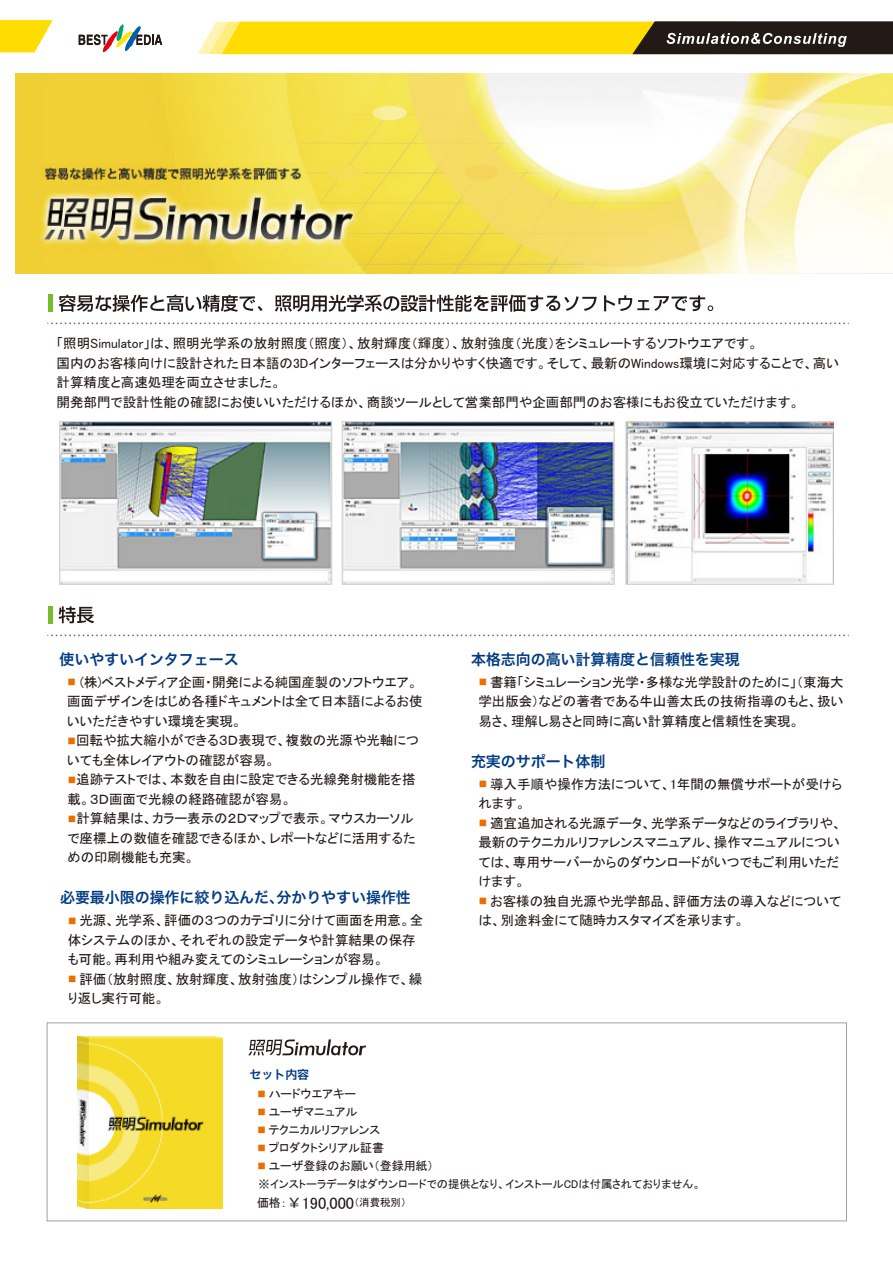
<style>
.page{position:relative;width:893px;height:1263px;background:#fff}
.page>*{position:absolute;margin:0;border:0;box-sizing:border-box;transform-origin:0 0}
.t1{font:16.5px "MS P Gothic";letter-spacing:-.005em;color:#231916}
.t2{font:15px "Hira Kaku Pro W6";letter-spacing:-.005em;color:#003a82}
.t3{font:13.5px/19.5px "MS P Gothic";letter-spacing:-.005em;color:#231916}
.t4{font:12px "MS P Gothic";letter-spacing:-.005em;color:#231916}
.t5{font:12px "Hira Kaku Pro W6";letter-spacing:-.005em;color:#003a82}
.t6{font:11.25px "MS P Gothic";color:#231916}
.s1{font-size:9px;color:#ed6d00}
.s2{font-size:12px}
.s3{font-size:15px}
.s4{font-size:10.5px}
</style>
<div class="page">
<div style="left:48px;top:295px;width:5px;height:17px;background:#77bc2a"></div>
<svg style="left:59px;top:295px;width:204px;height:17px"></svg>
<svg style="left:275px;top:295px;width:322px;height:17px"></svg>
<svg style="left:604px;top:295px;width:109px;height:16px"></svg>
<div style="left:48px;top:606px;width:5px;height:17px;background:#77bc2a"></div>
<svg style="left:59px;top:606px;width:35px;height:17px"></svg>
<img style="left:60px;top:421px;width:774px;height:164px">
<img style="left:15px;top:74px;width:878px;height:200px">
<svg style="left:248px;top:1039px;width:118px;height:16px"></svg>
<div style="left:47px;top:1022px;width:800px;height:199px;border:1px solid #a0a0a1"></div>
<img style="left:78px;top:1036px;width:145px;height:172px">
<svg style="left:48px;top:323px;width:801px;height:1px"></svg>
<svg style="left:48px;top:635px;width:801px;height:1px"></svg>
<svg style="left:0;top:20px;width:53px;height:33px"></svg>
<svg style="left:79px;top:24px;width:83px;height:29px"></svg>
<svg style="left:198px;top:21px;width:695px;height:34px;background:#bba422"></svg>
<p class="t3" style="left:57px;top:334px;width:784px">「照明Simulator」は、照明光学系の放射照度（照度）、放射輝度（輝度）、放射強度（光度）をシミュレートするソフトウエアです。<br>国内のお客様向けに設計された日本語の3Dインターフェースは分かりやすく快適です。そして、最新のWindows環境に対応することで、高い計算精度と高速処理を両立させました。<br>開発部門で設計性能の確認にお使いいただけるほか、商談ツールとして営業部門や企画部門のお客様にもお役立ていただけます。</p>
<p class="t2" style="left:60px;top:645px;width:181px">使いやすいインタフェース</p>
<p class="t3" style="left:67px;top:672px;width:357px"><span class="s1">■</span> (株)ベストメディア企画・開発による純国産製のソフトウエア。画面デザインをはじめ各種ドキュメントは全て日本語によるお使いいただきやすい環境を実現。</p>
<p class="t3" style="left:67px;top:731px;width:353px"><span class="s1">■</span>回転や拡大縮小ができる３Ｄ表現で、複数の光源や光軸についても全体レイアウトの確認が容易。</p>
<p class="t3" style="left:67px;top:770px;width:350px"><span class="s1">■</span>追跡テストでは、本数を自由に設定できる光線発射機能を搭載。３Ｄ画面で光線の経路確認が容易。</p>
<p class="t3" style="left:67px;top:809px;width:350px"><span class="s1">■</span>計算結果は、カラー表示の２Ｄマップで表示。マウスカーソルで座標上の数値を確認できるほか、レポートなどに活用するための印刷機能も充実。</p>
<p class="t2" style="left:60px;top:884px;width:352px">必要最小限の操作に絞り込んだ、分かりやすい操作性</p>
<p class="t3" style="left:68px;top:911px;width:357px"><span class="s1">■</span> 光源、光学系、評価の３つのカテゴリに分けて画面を用意。全体システムのほか、それぞれの設定データや計算結果の保存も可能。再利用や組み変えてのシミュレーションが容易。</p>
<p class="t3" style="left:68px;top:969px;width:356px"><span class="s1">■</span> 評価（放射照度、放射輝度、放射強度）はシンプル操作で、繰り返し実行可能。</p>
<p class="t2" style="left:471px;top:645px;width:270px">本格志向の高い計算精度と信頼性を実現</p>
<p class="t3" style="left:478px;top:672px;width:367px;text-align:justify"><span class="s1">■</span> 書籍「シミュレーション光学・多様な光学設計のために」（東海大学出版会）などの著者である牛山善太氏の技術指導のもと、扱い易さ、理解し易さと同時に高い計算精度と信頼性を実現。</p>
<p class="t2" style="left:471px;top:747px;width:136px">充実のサポート体制</p>
<p class="t3" style="left:478px;top:774px;width:365px"><span class="s1">■</span> 導入手順や操作方法について、1年間の無償サポートが受けられます。</p>
<p class="t3" style="left:478px;top:813px;width:365px"><span class="s1">■</span> 適宜追加される光源データ、光学系データなどのライブラリや、最新のテクニカルリファレンスマニュアル、操作マニュアルについては、専用サーバーからのダウンロードがいつでもご利用いただけます。</p>
<p class="t3" style="left:478px;top:891px;width:364px"><span class="s1">■</span> お客様の独自光源や光学部品、評価方法の導入などについては、別途料金にて随時カスタマイズを承ります。</p>
<p class="t5" style="left:250px;top:1063px;width:61px">セット内容</p>
<p class="t4" style="left:257px;top:1088px;width:101px"><span class="s1">■</span> ハードウエアキー</p>
<p class="t4" style="left:257px;top:1106px;width:102px"><span class="s1">■</span> ユーザマニュアル</p>
<p class="t4" style="left:257px;top:1124px;width:125px"><span class="s1">■</span> テクニカルリファレンス</p>
<p class="t4" style="left:257px;top:1142px;width:129px"><span class="s1">■</span> プロダクトシリアル証書</p>
<p class="t4" style="left:257px;top:1160px;width:178px"><span class="s1">■</span> ユーザ登録のお願い（登録用紙）</p>
<p class="t6" style="left:259px;top:1178px;width:444px">※インストーラデータはダウンロードでの提供となり、インストールCDは付属されておりません。</p>
<p class="t1" style="left:257px;top:1194px;width:151px"><span class="s2">価格：</span><span class="s3">￥</span>190,000<span class="s4">（消費税別）</span></p>
</div>
